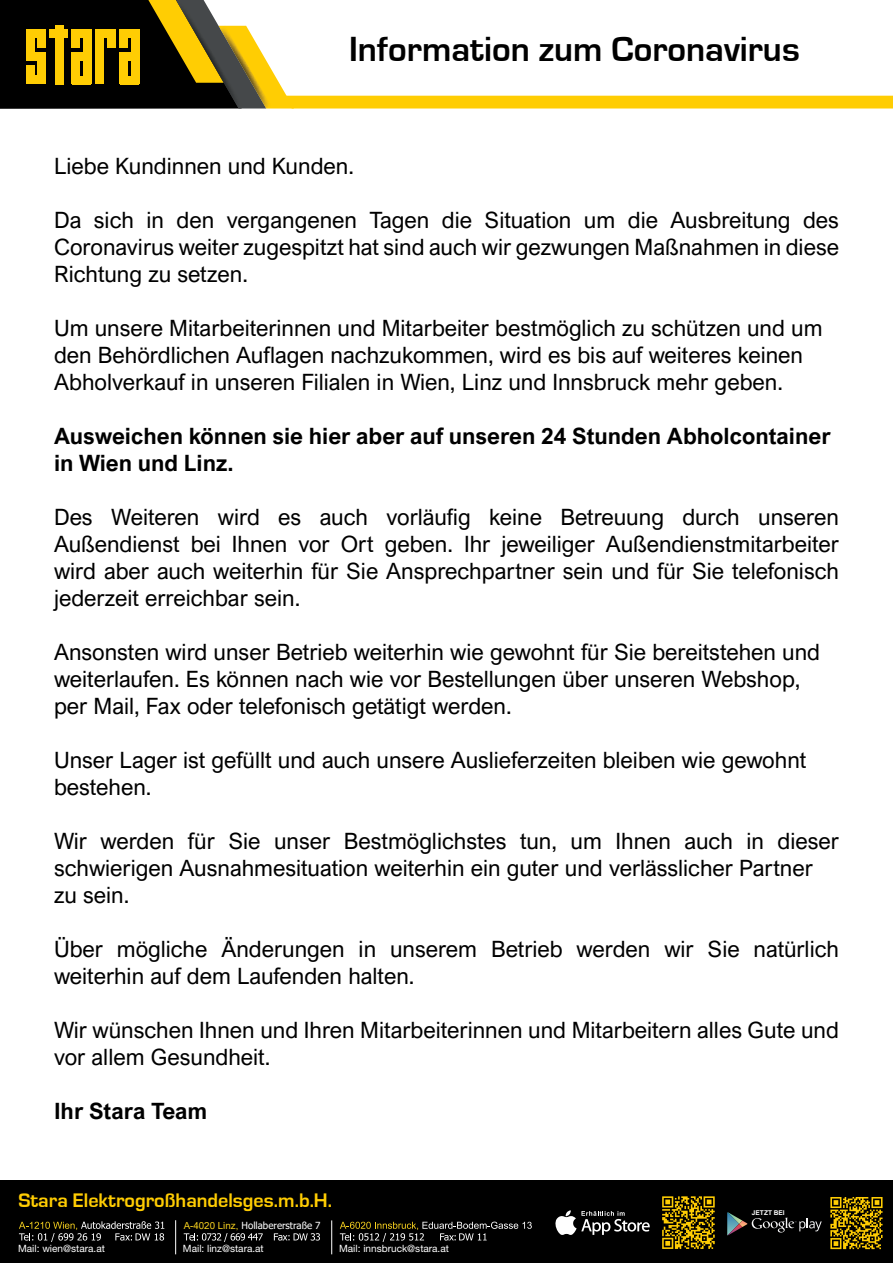
<style>
.page{position:relative;width:893px;height:1263px;background:#fff}
.page>*{position:absolute;margin:0;border:0;box-sizing:border-box;transform-origin:0 0}
.t1{font:700 36px "Eurostile";color:#000}
.t2{font:22.5px/27px "Arial Nova";color:#000}
.t3{font:700 22.5px "Arial Nova";color:#000}
.t4{font:700 20.25px "Eurostile";color:#ffcd03}
.t5{font:10.05px "Helvetica Neue";color:#fff}
.t6{font:9.75px "Tahoma";color:#fff}
.t7{font:700 6.6px "Arial";color:#fff}
.s1{font-family:"Arial";color:#f7d11f}
</style>
<div class="page">
<svg style="left:0;top:0;width:893px;height:109px"></svg>
<div style="left:55px;top:25px;width:9px;height:59px;background:#ffcd03"></div>
<div style="left:49px;top:29px;width:19px;height:9px;background:#ffcd03"></div>
<div style="left:96px;top:29px;width:8px;height:55px;background:#ffcd03"></div>
<div style="left:107px;top:29px;width:9px;height:19px;background:#ffcd03"></div>
<div style="left:96px;top:29px;width:18px;height:9px;background:#ffcd03"></div>
<div style="left:26px;top:29px;width:9px;height:32px;background:#ffcd03"></div>
<div style="left:37px;top:52px;width:9px;height:32px;background:#ffcd03"></div>
<div style="left:26px;top:65px;width:9px;height:19px;background:#ffcd03"></div>
<div style="left:37px;top:29px;width:9px;height:19px;background:#ffcd03"></div>
<div style="left:27px;top:29px;width:18px;height:9px;background:#ffcd03"></div>
<div style="left:27px;top:52px;width:19px;height:9px;background:#ffcd03"></div>
<div style="left:27px;top:76px;width:18px;height:8px;background:#ffcd03"></div>
<div style="left:71px;top:52px;width:9px;height:32px;background:#ffcd03"></div>
<div style="left:84px;top:29px;width:8px;height:55px;background:#ffcd03"></div>
<div style="left:71px;top:29px;width:9px;height:19px;background:#ffcd03"></div>
<div style="left:72px;top:29px;width:18px;height:9px;background:#ffcd03"></div>
<div style="left:73px;top:52px;width:19px;height:9px;background:#ffcd03"></div>
<div style="left:73px;top:76px;width:18px;height:8px;background:#ffcd03"></div>
<div style="left:119px;top:52px;width:9px;height:32px;background:#ffcd03"></div>
<div style="left:132px;top:29px;width:8px;height:55px;background:#ffcd03"></div>
<div style="left:119px;top:29px;width:9px;height:19px;background:#ffcd03"></div>
<div style="left:120px;top:29px;width:18px;height:9px;background:#ffcd03"></div>
<div style="left:121px;top:52px;width:19px;height:9px;background:#ffcd03"></div>
<div style="left:121px;top:76px;width:18px;height:8px;background:#ffcd03"></div>
<div style="left:0;top:1180px;width:893px;height:83px;background:#000"></div>
<hr style="left:175px;top:1220px;width:1px;height:34px;background:#fff">
<svg style="left:19px;top:1221px;width:145px;height:21px"></svg>
<svg style="left:184px;top:1233px;width:79px;height:9px"></svg>
<hr style="left:331px;top:1220px;width:1px;height:34px;background:#fff">
<svg style="left:274px;top:1233px;width:46px;height:7px"></svg>
<svg style="left:340px;top:1221px;width:192px;height:21px"></svg>
<svg style="left:830px;top:1197px;width:52px;height:52px"></svg>
<svg style="left:662px;top:1196px;width:53px;height:53px"></svg>
<svg style="left:727px;top:1212px;width:95px;height:23px"></svg>
<svg style="left:555px;top:1210px;width:95px;height:25px"></svg>
<h1 class="t1" style="left:349px;top:30px;width:452px">Information zum Coronavirus</h1>
<p class="t2" style="left:54px;top:152px;width:301px">Liebe Kundinnen und Kunden.</p>
<p class="t2" style="left:54px;top:206px;width:786px;text-align:justify">Da sich in den vergangenen Tagen die Situation um die Ausbreitung des Coronavirus weiter zugespitzt hat sind auch wir gezwungen Maßnahmen in diese Richtung zu setzen.</p>
<p class="t2" style="left:54px;top:314px;width:770px">Um unsere Mitarbeiterinnen und Mitarbeiter bestmöglich zu schützen und um</p>
<p class="t2" style="left:54px;top:341px;width:751px">den Behördlichen Auflagen nachzukommen, wird es bis auf weiteres keinen</p>
<p class="t2" style="left:54px;top:368px;width:730px">Abholverkauf in unseren Filialen in Wien, Linz und Innsbruck mehr geben.</p>
<p class="t3" style="left:54px;top:423px;width:778px">Ausweichen können sie hier aber auf unseren 24 Stunden Abholcontainer</p>
<p class="t3" style="left:54px;top:450px;width:181px">in Wien und Linz.</p>
<p class="t2" style="left:54px;top:503px;width:786px;text-align:justify">Des Weiteren wird es auch vorläufig keine Betreuung durch unseren Außendienst bei Ihnen vor Ort geben. Ihr jeweiliger Außendienstmitarbeiter wird aber auch weiterhin für Sie Ansprechpartner sein und für Sie telefonisch jederzeit erreichbar sein.</p>
<p class="t2" style="left:54px;top:638px;width:768px">Ansonsten wird unser Betrieb weiterhin wie gewohnt für Sie bereitstehen und</p>
<p class="t2" style="left:54px;top:665px;width:748px">weiterlaufen. Es können nach wie vor Bestellungen über unseren Webshop,</p>
<p class="t2" style="left:54px;top:692px;width:459px">per Mail, Fax oder telefonisch getätigt werden.</p>
<p class="t2" style="left:54px;top:746px;width:754px">Unser Lager ist gefüllt und auch unsere Auslieferzeiten bleiben wie gewohnt</p>
<p class="t2" style="left:54px;top:773px;width:99px">bestehen.</p>
<p class="t2" style="left:54px;top:827px;width:786px">Wir werden für Sie unser Bestmöglichstes tun, um Ihnen auch in dieser schwierigen Ausnahmesituation weiterhin ein guter und verlässlicher Partner</p>
<p class="t2" style="left:54px;top:881px;width:77px">zu sein.</p>
<p class="t2" style="left:54px;top:935px;width:786px">Über mögliche Änderungen in unserem Betrieb werden wir Sie natürlich weiterhin auf dem Laufenden halten.</p>
<p class="t2" style="left:54px;top:1016px;width:786px">Wir wünschen Ihnen und Ihren Mitarbeiterinnen und Mitarbeitern alles Gute und vor allem Gesundheit.</p>
<p class="t3" style="left:54px;top:1098px;width:155px">Ihr Stara Team</p>
<p class="t4" style="left:18px;top:1189px;width:315px">Stara Elektrogroßhandelsges.m.b.H.</p>
<p class="t6" style="left:184px;top:1219px;width:138px"><span class="s1">A-4020 Linz,</span> Hollabererstraße 7</p>
<p class="t5" style="left:18px;top:1242px;width:88px">Mail: wien@stara.at</p>
<p class="t5" style="left:183px;top:1242px;width:82px">Mail: linz@stara.at</p>
<p class="t5" style="left:339px;top:1242px;width:111px">Mail: innsbruck@stara.at</p>
<p class="t7" style="left:752px;top:1208px;width:34px">JETZT BEI</p>
</div>
